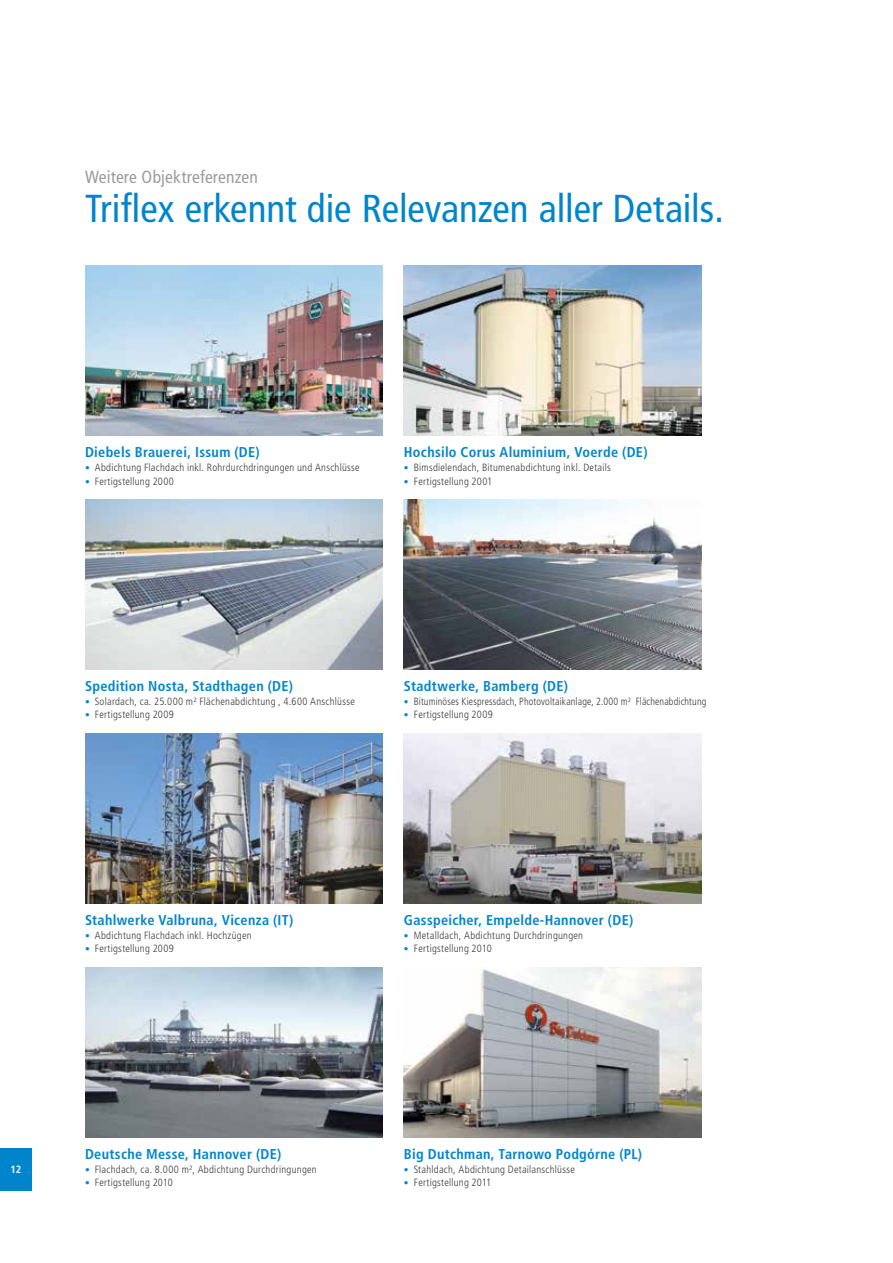
<style>
.page{position:relative;width:893px;height:1263px;background:#fff}
.page>*{position:absolute;margin:0;border:0;box-sizing:border-box;transform-origin:0 0}
.t1{font:condensed 39px "Frutiger LT Pro";color:#0085cd}
.t2{font:condensed 17.55px "Frutiger LT Pro";letter-spacing:.01em;color:#9c9d9d}
.t3{font:700 condensed 14.25px "Frutiger LT Pro";letter-spacing:.02em;color:#0085cd}
.t4{font:300 condensed 10.5px "Frutiger LT Pro";letter-spacing:.025em;color:#3b3b3a}
.t5{font:300 condensed 10.5px "Frutiger LT Pro";letter-spacing:.025em;color:#3b3b3a;scale:.95 1}
.t6{font:700 condensed 10.5px "Frutiger LT Pro";color:#fff}
.s1{font-size:9.45px;color:#0085cd}
</style>
<div class="page">
<div style="left:0;top:1148px;width:32px;height:43px;background:#0085cd"></div>
<img style="left:404px;top:266px;width:298px;height:170px">
<img style="left:85px;top:500px;width:298px;height:170px">
<img style="left:85px;top:733px;width:298px;height:171px">
<img style="left:85px;top:266px;width:298px;height:170px">
<img style="left:404px;top:500px;width:298px;height:170px">
<img style="left:85px;top:967px;width:298px;height:170px">
<img style="left:404px;top:733px;width:298px;height:171px">
<img style="left:404px;top:967px;width:298px;height:170px">
<h2 class="t2" style="left:85px;top:167px;width:174px">Weitere Objektreferenzen</h2>
<h1 class="t1" style="left:85px;top:186px;width:640px">Triflex erkennt die Relevanzen aller Details.</h1>
<h3 class="t3" style="left:85px;top:444px;width:176px">Diebels Brauerei, Issum (DE)</h3>
<p class="t4" style="left:85px;top:461px;width:276px"><span class="s1">•</span> Abdichtung Flachdach inkl. Rohrdurchdringungen und Anschlüsse</p>
<p class="t4" style="left:85px;top:475px;width:90px"><span class="s1">•</span> Fertigstellung 2000</p>
<h3 class="t3" style="left:404px;top:444px;width:245px">Hochsilo Corus Aluminium, Voerde (DE)</h3>
<p class="t4" style="left:404px;top:461px;width:208px"><span class="s1">•</span> Bimsdielendach, Bitumenabdichtung inkl. Details</p>
<p class="t4" style="left:404px;top:475px;width:90px"><span class="s1">•</span> Fertigstellung 2001</p>
<h3 class="t3" style="left:85px;top:678px;width:210px">Spedition Nosta, Stadthagen (DE)</h3>
<p class="t4" style="left:85px;top:695px;width:271px"><span class="s1">•</span> Solardach, ca. 25.000 m² Flächenabdichtung , 4.600 Anschlüsse</p>
<p class="t4" style="left:85px;top:709px;width:90px"><span class="s1">•</span> Fertigstellung 2009</p>
<h3 class="t3" style="left:404px;top:678px;width:166px">Stadtwerke, Bamberg (DE)</h3>
<p class="t5" style="left:404px;top:695px;width:320px"><span class="s1">•</span> Bituminöses Kiespressdach, Photovoltaikanlage, 2.000 m² Flächenabdichtung</p>
<p class="t4" style="left:404px;top:709px;width:90px"><span class="s1">•</span> Fertigstellung 2009</p>
<h3 class="t3" style="left:85px;top:911px;width:210px">Stahlwerke Valbruna, Vicenza (IT)</h3>
<p class="t4" style="left:85px;top:929px;width:168px"><span class="s1">•</span> Abdichtung Flachdach inkl. Hochzügen</p>
<p class="t4" style="left:85px;top:943px;width:90px"><span class="s1">•</span> Fertigstellung 2009</p>
<p class="t6" style="left:11px;top:1163px;width:12px">12</p>
<h3 class="t3" style="left:85px;top:1145px;width:198px">Deutsche Messe, Hannover (DE)</h3>
<p class="t4" style="left:85px;top:1163px;width:233px"><span class="s1">•</span> Flachdach, ca. 8.000 m², Abdichtung Durchdringungen</p>
<p class="t4" style="left:85px;top:1176px;width:89px"><span class="s1">•</span> Fertigstellung 2010</p>
<h3 class="t3" style="left:404px;top:911px;width:231px">Gasspeicher, Empelde-Hannover (DE)</h3>
<p class="t4" style="left:404px;top:929px;width:181px"><span class="s1">•</span> Metalldach, Abdichtung Durchdringungen</p>
<p class="t4" style="left:404px;top:943px;width:89px"><span class="s1">•</span> Fertigstellung 2010</p>
<h3 class="t3" style="left:404px;top:1145px;width:240px">Big Dutchman, Tarnowo Podgórne (PL)</h3>
<p class="t4" style="left:404px;top:1163px;width:172px"><span class="s1">•</span> Stahldach, Abdichtung Detailanschlüsse</p>
<p class="t4" style="left:404px;top:1176px;width:89px"><span class="s1">•</span> Fertigstellung 2011</p>
</div>
